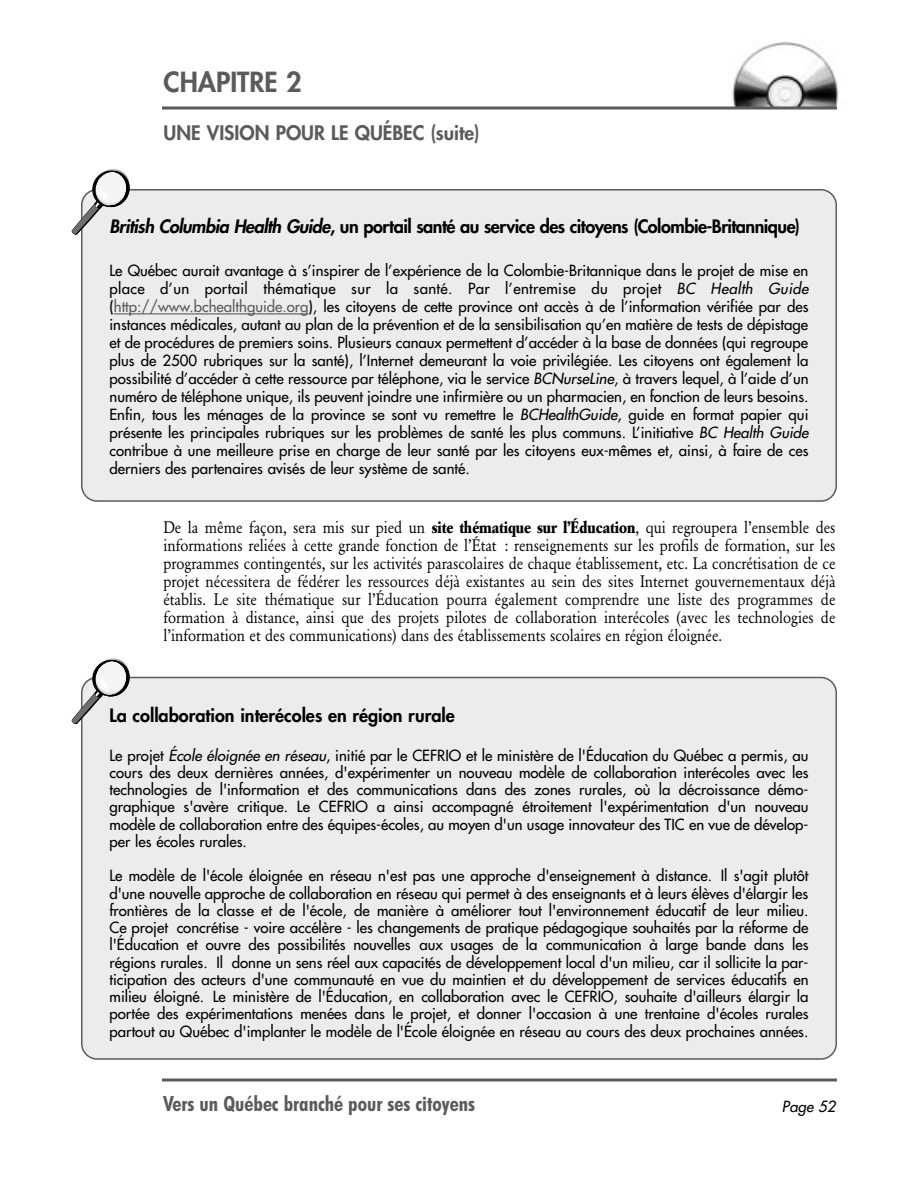
<style>
.page{position:relative;width:918px;height:1188px;background:#fff}
.page>*{position:absolute;margin:0;border:0;box-sizing:border-box;transform-origin:0 0}
.t1{font:800 27px "Futura";color:#5b5b5b}
.t2{font:700 condensed 21px "Futura BT";color:#5b5b5b}
.t3{font:800 19.5px "Futura";color:#5b5b5b}
.t4{font:800 18px "Futura";letter-spacing:-.03em;color:#000}
.t5{font:800 18px "Futura";color:#000}
.t6{font:16.5px/18px "Garamond BE";color:#000;text-align:justify;scale:.9 1}
.t7{font:15px/17.2px "Futura";color:#000;text-align:justify}
.t8{font:italic 15px "Futura";color:#000}
.s1{font-style:italic}
.s2{color:#5b5b5b}
.s3{font-weight:700}
</style>
<div class="page">
<img style="left:732px;top:41px;width:107px;height:65px">
<svg style="left:162px;top:106px;width:675px;height:4px;background:#818181"></svg>
<svg style="left:162px;top:1078px;width:675px;height:4px;background:#838383"></svg>
<div style="left:82px;top:190px;width:754px;height:311px;background:#ececec;border-radius:15px"></div>
<div style="left:81px;top:189px;width:756px;height:313px;border:2px solid #5b5b5b;border-radius:15px"></div>
<hr style="left:114px;top:313px;width:76px;height:1px;background:#5b5b5b">
<hr style="left:190px;top:313px;width:110px;height:1px;background:#5b5b5b">
<div style="left:82px;top:678px;width:754px;height:381px;background:#ececec;border-radius:15px"></div>
<div style="left:81px;top:677px;width:756px;height:383px;border:2px solid #5b5b5b;border-radius:15px"></div>
<svg style="left:72px;top:169px;width:62px;height:66px"></svg>
<svg style="left:72px;top:658px;width:62px;height:67px"></svg>
<h1 class="t1" style="left:164px;top:70px;width:140px">CHAPITRE 2</h1>
<h3 class="t3" style="left:164px;top:124px;width:318px">UNE VISION POUR LE QUÉBEC (suite)</h3>
<p class="t4" style="left:110px;top:218px;width:692px"><span class="s1">British Columbia Health Guide</span>, un portail santé au service des citoyens (Colombie-Britannique)</p>
<p class="t7" style="left:109px;top:262px;width:701px;line-height:18px">Le Québec aurait avantage à s’inspirer de l’expérience de la Colombie-Britannique dans le projet de mise en place d’un portail thématique sur la santé. Par l’entremise du projet <span class="s1">BC Health Guide </span>(<span class="s2">http://www.bchealthguide.org</span>), les citoyens de cette province ont accès à de l’information vérifiée par des instances médicales, autant au plan de la prévention et de la sensibilisation qu’en matière de tests de dépistage et de procédures de premiers soins. Plusieurs canaux permettent d’accéder à la base de données (qui regroupe plus de 2500 rubriques sur la santé), l’Internet demeurant la voie privilégiée. Les citoyens ont également la possibilité d’accéder à cette ressource par téléphone, via le service <span class="s1">BCNurseLine</span>, à travers lequel, à l’aide d’un numéro de téléphone unique, ils peuvent joindre une infirmière ou un pharmacien, en fonction de leurs besoins.<br>Enfin, tous les ménages de la province se sont vu remettre le <span class="s1">BCHealthGuide</span>, guide en format papier qui présente les principales rubriques sur les problèmes de santé les plus communs. L’initiative <span class="s1">BC Health Guide </span>contribue à une meilleure prise en charge de leur santé par les citoyens eux-mêmes et, ainsi, à faire de ces derniers des partenaires avisés de leur système de santé.</p>
<p class="t6" style="left:164px;top:520px;width:748px">De la même façon, sera mis sur pied un <span class="s3">site thématique sur l’Éducation</span>, qui regroupera l’ensemble des informations reliées à cette grande fonction de l’État : renseignements sur les profils de formation, sur les programmes contingentés, sur les activités parascolaires de chaque établissement, etc. La concrétisation de ce projet nécessitera de fédérer les ressources déjà existantes au sein des sites Internet gouvernementaux déjà établis. Le site thématique sur l’Éducation pourra également comprendre une liste des programmes de formation à distance, ainsi que des projets pilotes de collaboration interécoles (avec les technologies de l’information et des communications) dans des établissements scolaires en région éloignée.</p>
<p class="t5" style="left:110px;top:707px;width:347px">La collaboration interécoles en région rurale</p>
<p class="t7" style="left:110px;top:748px;width:701px">Le projet <span class="s1">École éloignée en réseau</span>, initié par le CEFRIO et le ministère de l'Éducation du Québec a permis, au cours des deux dernières années, d'expérimenter un nouveau modèle de collaboration interécoles avec les technologies de l'information et des communications dans des zones rurales, où la décroissance démo&shy;graphique s'avère critique. Le CEFRIO a ainsi accompagné étroitement l'expérimentation d'un nouveau modèle de collaboration entre des équipes-écoles, au moyen d'un usage innovateur des TIC en vue de dévelop&shy;per les écoles rurales.</p>
<p class="t7" style="left:110px;top:868px;width:701px">Le modèle de l'école éloignée en réseau n'est pas une approche d'enseignement à distance. Il s'agit plutôt d'une nouvelle approche de collaboration en réseau qui permet à des enseignants et à leurs élèves d'élargir les frontières de la classe et de l'école, de manière à améliorer tout l'environnement éducatif de leur milieu.<br>Ce projet concrétise - voire accélère - les changements de pratique pédagogique souhaités par la réforme de l'Éducation et ouvre des possibilités nouvelles aux usages de la communication à large bande dans les régions rurales. Il donne un sens réel aux capacités de développement local d'un milieu, car il sollicite la par&shy;ticipation des acteurs d'une communauté en vue du maintien et du développement de services éducatifs en milieu éloigné. Le ministère de l'Éducation, en collaboration avec le CEFRIO, souhaite d'ailleurs élargir la portée des expérimentations menées dans le projet, et donner l'occasion à une trentaine d'écoles rurales partout au Québec d'implanter le modèle de l'École éloignée en réseau au cours des deux prochaines années.</p>
<h2 class="t2" style="left:164px;top:1095px;width:313px">Vers un Québec branché pour ses citoyens</h2>
<p class="t8" style="left:782px;top:1099px;width:55px">Page 52</p>
</div>
